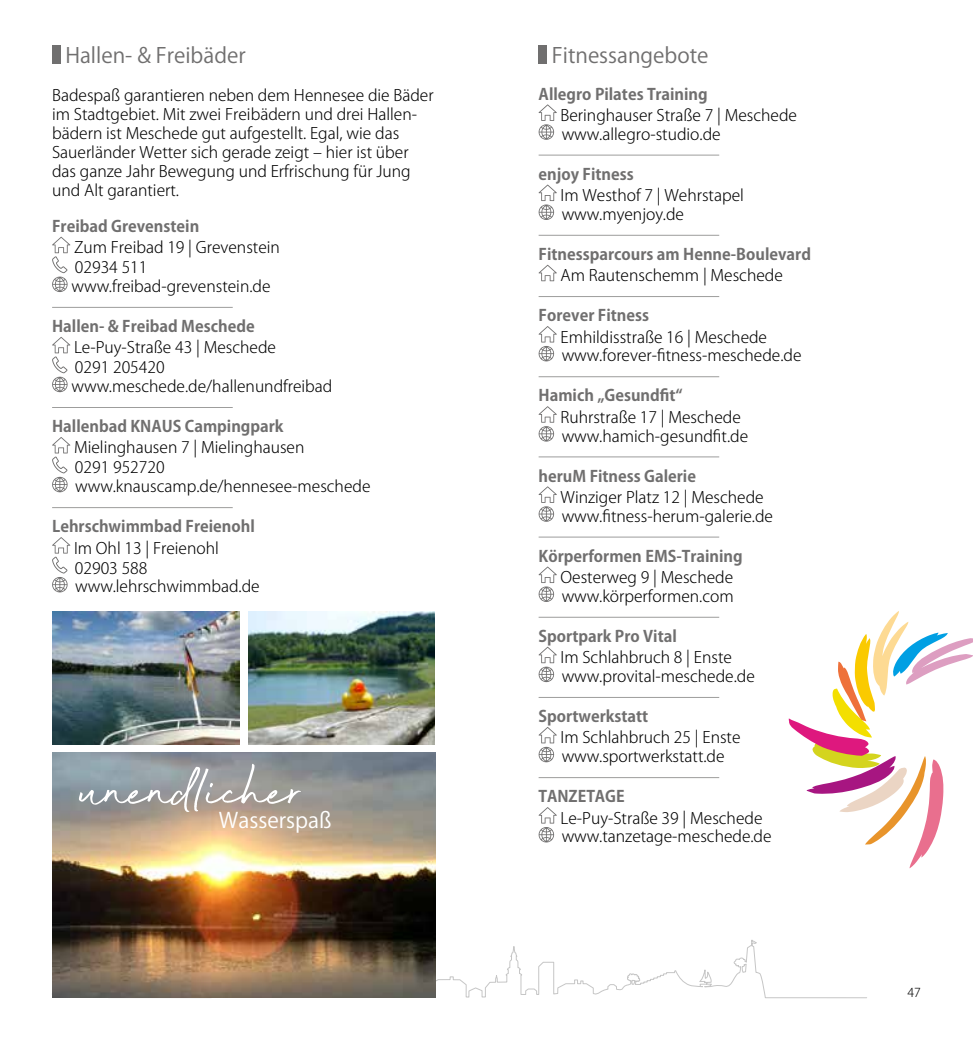
<style>
.page{position:relative;width:973px;height:1042px;background:#fff}
.page>*{position:absolute;margin:0;border:0;box-sizing:border-box;transform-origin:0 0}
.t1{font:70px "Beyond Infinity";color:#fff}
.t2{font:21.18px "Koz Go Pro";color:#fff}
.t3{font:21px "Koz Go Pro";color:#706f6f}
.t4{font:300 15.75px/18.9px "Koz Go Pro";color:#000}
.t5{font:700 15.75px "Koz Go Pro";color:#706f6f}
.t6{font:300 12.25px "Koz Go Pro";color:#000}
</style>
<div class="page">
<svg style="left:435px;top:891px;width:432px;height:108px"></svg>
<div style="left:52px;top:45px;width:8px;height:18px;background:#706f6f"></div>
<svg style="left:52px;top:237px;width:18px;height:55px"></svg>
<hr style="left:52px;top:307px;width:181px;height:1px;background:#9d9d9c">
<svg style="left:52px;top:337px;width:18px;height:55px"></svg>
<hr style="left:52px;top:407px;width:181px;height:1px;background:#9d9d9c">
<svg style="left:52px;top:437px;width:18px;height:55px"></svg>
<hr style="left:52px;top:507px;width:181px;height:1px;background:#9d9d9c">
<svg style="left:52px;top:537px;width:18px;height:55px"></svg>
<div style="left:538px;top:45px;width:9px;height:18px;background:#706f6f"></div>
<svg style="left:538px;top:104px;width:18px;height:36px"></svg>
<hr style="left:538px;top:155px;width:181px;height:1px;background:#9d9d9c">
<svg style="left:538px;top:185px;width:18px;height:35px"></svg>
<hr style="left:538px;top:235px;width:181px;height:1px;background:#9d9d9c">
<svg style="left:538px;top:265px;width:18px;height:16px"></svg>
<hr style="left:538px;top:296px;width:181px;height:1px;background:#9d9d9c">
<svg style="left:538px;top:326px;width:18px;height:35px"></svg>
<hr style="left:538px;top:376px;width:181px;height:1px;background:#9d9d9c">
<svg style="left:538px;top:406px;width:18px;height:35px"></svg>
<hr style="left:538px;top:456px;width:181px;height:1px;background:#9d9d9c">
<svg style="left:538px;top:486px;width:18px;height:36px"></svg>
<hr style="left:538px;top:537px;width:181px;height:1px;background:#9d9d9c">
<svg style="left:538px;top:566px;width:18px;height:36px"></svg>
<hr style="left:538px;top:617px;width:181px;height:1px;background:#9d9d9c">
<svg style="left:538px;top:647px;width:18px;height:35px"></svg>
<hr style="left:538px;top:697px;width:181px;height:1px;background:#9d9d9c">
<svg style="left:538px;top:727px;width:18px;height:35px"></svg>
<hr style="left:538px;top:777px;width:181px;height:1px;background:#9d9d9c">
<svg style="left:538px;top:807px;width:18px;height:35px"></svg>
<svg style="left:788px;top:611px;width:184px;height:257px"></svg>
<img style="left:53px;top:612px;width:186px;height:133px">
<img style="left:248px;top:612px;width:186px;height:133px">
<img style="left:52px;top:752px;width:383px;height:246px">
<h3 class="t3" style="left:65px;top:42px;width:182px">Hallen- &amp; Freibäder</h3>
<p class="t4" style="left:52px;top:86px;width:383px">Badespaß garantieren neben dem Hennesee die Bäder im Stadtgebiet. Mit zwei Freibädern und drei Hallen&shy;bädern ist Meschede gut aufgestellt. Egal, wie das Sauerländer Wetter sich gerade zeigt – hier ist über das ganze Jahr Bewegung und Erfrischung für Jung und Alt garantiert.</p>
<p class="t5" style="left:52px;top:216px;width:149px">Freibad Grevenstein</p>
<p class="t4" style="left:71px;top:238px;width:210px;line-height:19.4px">Zum Freibad 19 | Grevenstein<br>02934 511 www.freibad-grevenstein.de</p>
<p class="t5" style="left:52px;top:316px;width:204px">Hallen- &amp; Freibad Meschede</p>
<p class="t4" style="left:71px;top:338px;width:262px;line-height:19.4px">Le-Puy-Straße 43 | Meschede<br>0291 205420 www.meschede.de/hallenundfreibad</p>
<p class="t5" style="left:52px;top:416px;width:233px">Hallenbad KNAUS Campingpark</p>
<p class="t4" style="left:74px;top:438px;width:298px;line-height:19.4px">Mielinghausen 7 | Mielinghausen<br>0291 952720 www.knauscamp.de/hennesee-meschede</p>
<p class="t5" style="left:52px;top:516px;width:204px">Lehrschwimmbad Freienohl</p>
<p class="t4" style="left:74px;top:538px;width:187px;line-height:19.4px">Im Ohl 13 | Freienohl<br>02903 588 www.lehrschwimmbad.de</p>
<h1 class="t1" style="left:80px;top:754px;width:223px">unendlicher</h1>
<h2 class="t2" style="left:219px;top:806px;width:114px">Wasserspaß</h2>
<h3 class="t3" style="left:551px;top:42px;width:158px">Fitnessangebote</h3>
<p class="t5" style="left:538px;top:84px;width:171px">Allegro Pilates Training</p>
<p class="t4" style="left:560px;top:106px;width:238px">Beringhauser Straße 7 | Meschede www.allegro-studio.de</p>
<p class="t5" style="left:538px;top:164px;width:97px">enjoy Fitness</p>
<p class="t4" style="left:560px;top:186px;width:185px">Im Westhof 7 | Wehrstapel www.myenjoy.de</p>
<p class="t5" style="left:538px;top:244px;width:274px">Fitnessparcours am Henne-Boulevard</p>
<p class="t4" style="left:560px;top:266px;width:224px">Am Rautenschemm | Meschede</p>
<p class="t5" style="left:538px;top:305px;width:112px">Forever Fitness</p>
<p class="t4" style="left:560px;top:327px;width:242px">Emhildisstraße 16 | Meschede www.forever-fitness-meschede.de</p>
<p class="t5" style="left:538px;top:385px;width:146px">Hamich „Gesundfit“</p>
<p class="t4" style="left:560px;top:407px;width:189px">Ruhrstraße 17 | Meschede www.hamich-gesundfit.de</p>
<p class="t5" style="left:538px;top:465px;width:159px">heruM Fitness Galerie</p>
<p class="t4" style="left:560px;top:488px;width:214px">Winziger Platz 12 | Meschede www.fitness-herum-galerie.de</p>
<p class="t5" style="left:538px;top:546px;width:205px">Körperformen EMS-Training</p>
<p class="t4" style="left:560px;top:568px;width:175px">Oesterweg 9 | Meschede www.körperformen.com</p>
<p class="t5" style="left:538px;top:626px;width:140px">Sportpark Pro Vital</p>
<p class="t4" style="left:560px;top:648px;width:196px">Im Schlahbruch 8 | Enste www.provital-meschede.de</p>
<p class="t5" style="left:538px;top:706px;width:111px">Sportwerkstatt</p>
<p class="t4" style="left:560px;top:728px;width:181px">Im Schlahbruch 25 | Enste www.sportwerkstatt.de</p>
<p class="t5" style="left:538px;top:786px;width:87px">TANZETAGE</p>
<p class="t4" style="left:560px;top:808px;width:212px">Le-Puy-Straße 39 | Meschede www.tanzetage-meschede.de</p>
<p class="t6" style="left:907px;top:985px;width:15px">47</p>
</div>
